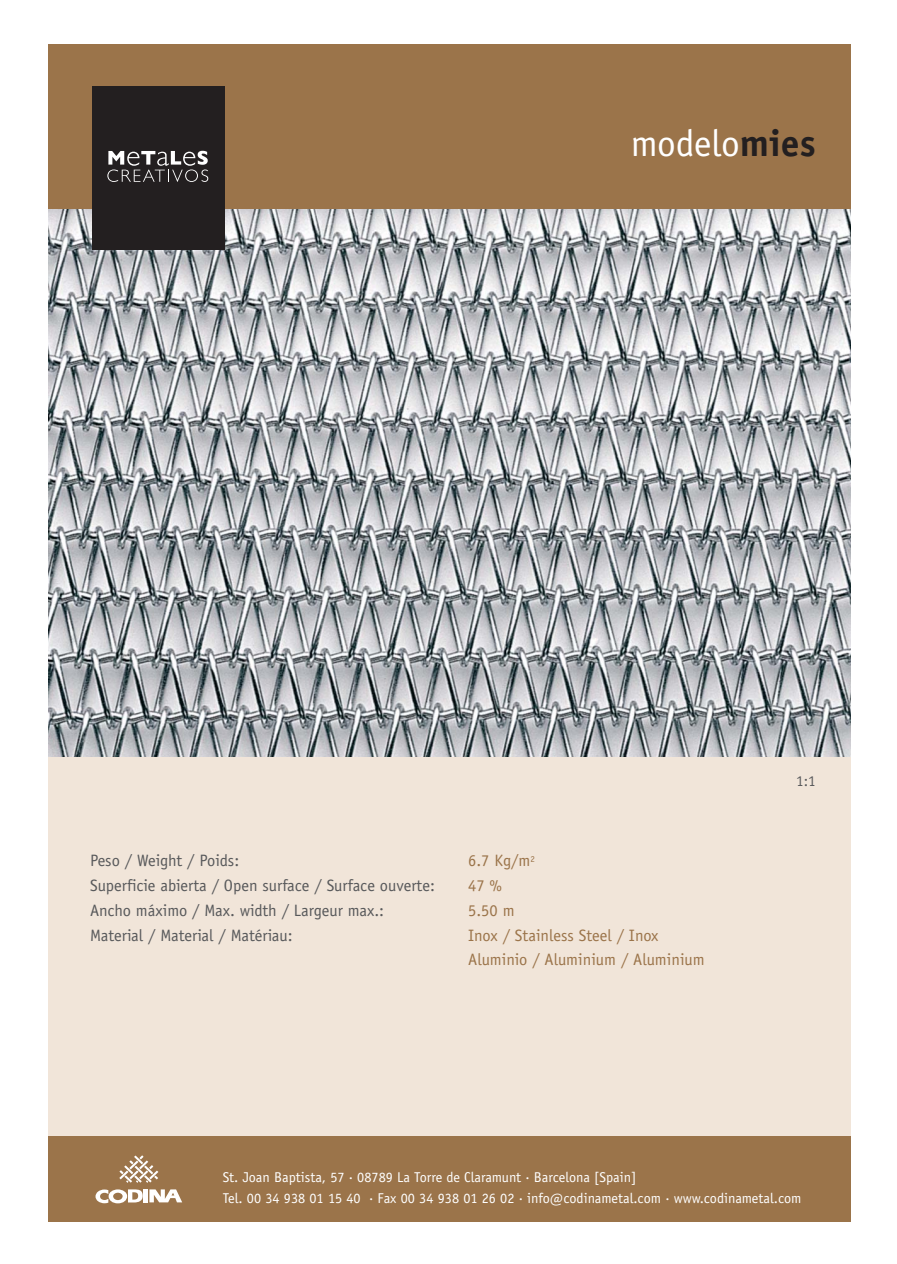
<style>
.page{position:relative;width:897px;height:1264px;background:#fff}
.page>*{position:absolute;margin:0;border:0;box-sizing:border-box;transform-origin:0 0}
.t1{font:37.5px "Officina Sans";color:#fff}
.t2{font:16.5px "Officina Sans";color:#58595b}
.t3{font:16.5px/24.8px "Officina Sans";color:#9b744a}
.t4{font:15px "Officina Sans";color:#58595b}
.t5{font:14.25px/21px "Officina Sans";color:#fff}
.s1{font-weight:700;color:#231f20}
</style>
<div class="page">
<div style="left:46px;top:756px;width:806px;height:398px;background:#f1e5d9"></div>
<img style="left:48px;top:209px;width:803px;height:547px">
<div style="left:45px;top:44px;width:808px;height:165px;background:#9b744a"></div>
<div style="left:45px;top:1136px;width:807px;height:86px;background:#9b744a"></div>
<div style="left:92px;top:86px;width:133px;height:163px;background:#231f20"></div>
<svg style="left:107px;top:151px;width:101px;height:31px"></svg>
<svg style="left:119px;top:1155px;width:39px;height:28px"></svg>
<svg style="left:95px;top:1189px;width:48px;height:14px"></svg>
<div style="left:143px;top:1189px;width:5px;height:13px;background:#fff"></div>
<svg style="left:149px;top:1189px;width:33px;height:13px"></svg>
<div style="left:3px;top:1px;width:45px;height:1263px;background:#fff"></div>
<div style="left:851px;top:1px;width:45px;height:1263px;background:#fff"></div>
<h1 class="t1" style="left:631px;top:128px;width:186px">modelo<span class="s1">mies</span></h1>
<p class="t2" style="left:90px;top:854px;width:151px">Peso / Weight / Poids:</p>
<p class="t3" style="left:468px;top:849px;width:68px">6.7 Kg/m<sup>2</sup></p>
<p class="t2" style="left:90px;top:879px;width:346px">Superficie abierta / Open surface / Surface ouverte:</p>
<p class="t3" style="left:468px;top:874px;width:35px">47 %</p>
<p class="t2" style="left:90px;top:904px;width:295px">Ancho máximo / Max. width / Largeur max.:</p>
<p class="t3" style="left:468px;top:899px;width:48px">5.50 m</p>
<p class="t2" style="left:90px;top:928px;width:204px">Material / Material / Matériau:</p>
<p class="t3" style="left:468px;top:924px;width:238px">Inox / Stainless Steel / Inox<br>Aluminio / Aluminium / Aluminium</p>
<p class="t4" style="left:796px;top:775px;width:21px">1:1</p>
<p class="t5" style="left:223px;top:1168px;width:580px">St. Joan Baptista, 57 . 08789 La Torre de Claramunt . Barcelona [Spain]<br>Tel. 00 34 938 01 15 40 . Fax 00 34 938 01 26 02 . info@codinametal.com . www.codinametal.com</p>
</div>
